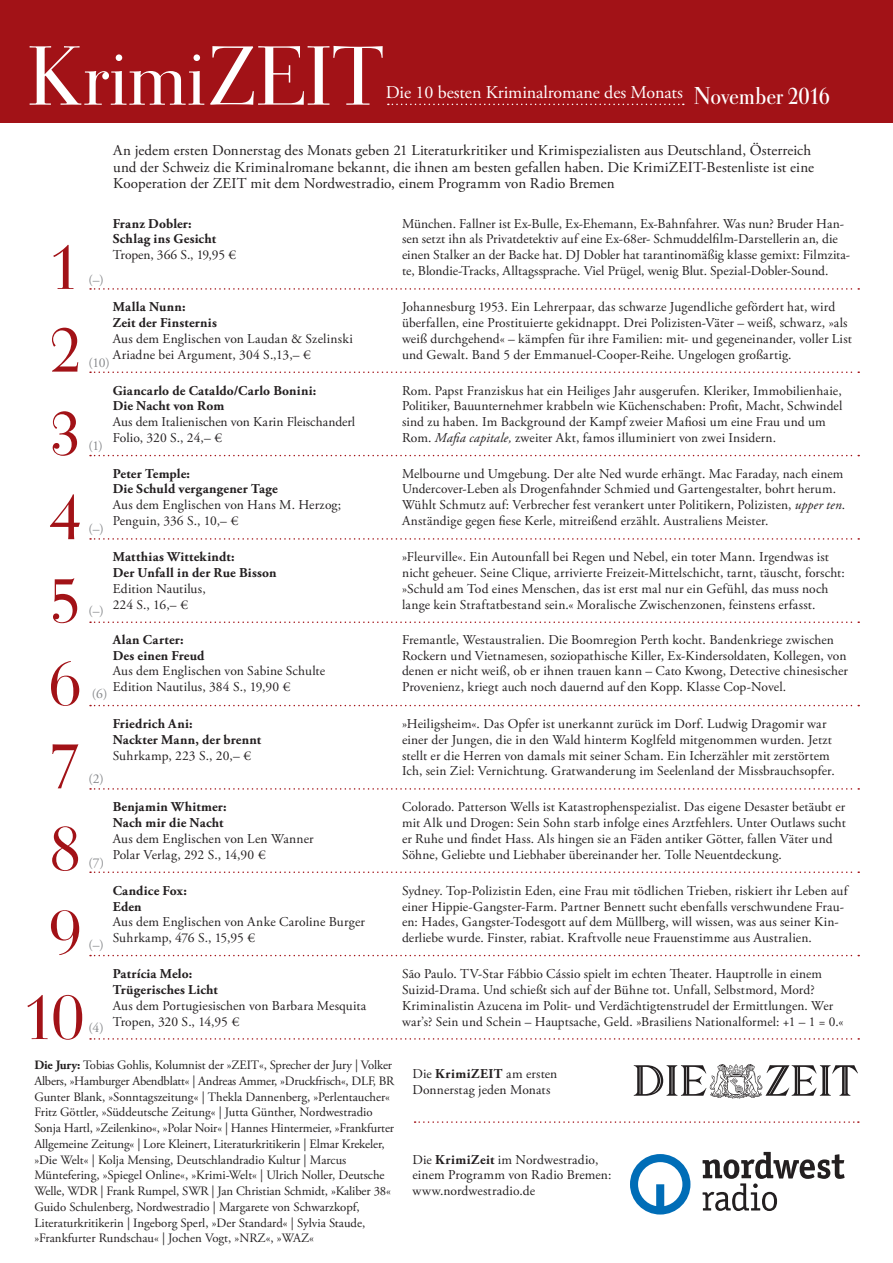
<style>
.page{position:relative;width:893px;height:1263px;background:#fff}
.page>*{position:absolute;margin:0;border:0;box-sizing:border-box;transform-origin:0 0}
.t1{font:82.2px "Zeit Tiemann Leicht";letter-spacing:.01em;color:#fff}
.t2{font:64.2px/83.2px "Zeit Tiemann Leicht";color:#a21217;text-align:justify}
.t3{font:24px "Zeit Tiemann Schmal";color:#fff}
.t4{font:18px "Zeit Garamond Pro";letter-spacing:-.005em;color:#fff}
.t5{font:15px/16.5px "Zeit Garamond Pro";letter-spacing:.01em;color:#231f20}
.t6{font:13.5px/15.8px "Zeit Garamond Pro";letter-spacing:.01em;color:#231f20}
.t7{font:700 13.5px/15.8px "Zeit Garamond Pro";letter-spacing:.015em;color:#231f20}
.t8{font:13.5px "Zeit Garamond Pro";color:#87898c}
.t9{font:12.75px/15.8px "Zeit Garamond Pro";letter-spacing:-.005em;color:#231f20}
.s1{font-style:italic}
.s2{font-weight:700}
</style>
<div class="page">
<div style="left:0;top:0;width:893px;height:122px;background:#a21217"></div>
<svg style="left:703px;top:1152px;width:142px;height:59px"></svg>
<svg style="left:630px;top:1154px;width:60px;height:60px"></svg>
<svg style="left:634px;top:1064px;width:224px;height:35px"></svg>
<svg style="left:415px;top:1121px;width:444px;height:2px"></svg>
<svg style="left:388px;top:104px;width:296px;height:1px"></svg>
<svg style="left:90px;top:288px;width:769px;height:2px"></svg>
<svg style="left:90px;top:371px;width:769px;height:2px"></svg>
<svg style="left:90px;top:455px;width:769px;height:1px"></svg>
<svg style="left:90px;top:538px;width:769px;height:2px"></svg>
<svg style="left:90px;top:621px;width:769px;height:2px"></svg>
<svg style="left:90px;top:705px;width:769px;height:1px"></svg>
<svg style="left:90px;top:788px;width:769px;height:2px"></svg>
<svg style="left:90px;top:871px;width:769px;height:2px"></svg>
<svg style="left:90px;top:955px;width:769px;height:1px"></svg>
<svg style="left:90px;top:1038px;width:769px;height:2px"></svg>
<h1 class="t1" style="left:28px;top:26px;width:356px">KrimiZEIT</h1>
<h3 class="t4" style="left:386px;top:82px;width:298px">Die 10 besten Kriminalromane des Monats</h3>
<h3 class="t3" style="left:694px;top:81px;width:137px">November 2016</h3>
<p class="t5" style="left:113px;top:143px;width:702px">An jedem ersten Donnerstag des Monats geben 21 Literaturkritiker und Krimispezialisten aus Deutschland, Österreich und der Schweiz die Kriminalromane bekannt, die ihnen am besten gefallen haben. Die KrimiZEIT-Bestenliste ist eine<br>Kooperation der ZEIT mit dem Nordwestradio, einem Programm von Radio Bremen</p>
<h2 class="t2" style="left:49px;top:225px;width:33px">1<br>2<br>3<br>4<br>5<br>6</h2>
<h2 class="t2" style="left:49px;top:724px;width:33px">7</h2>
<h2 class="t2" style="left:49px;top:806px;width:33px;line-height:84px">8<br>9</h2>
<p class="t8" style="left:89px;top:271px;width:17px">(–)</p>
<p class="t7" style="left:113px;top:216px;width:105px">Franz Dobler:<br>Schlag ins Gesicht</p>
<p class="t6" style="left:113px;top:247px;width:124px">Tropen, 366 S., 19,95 €</p>
<p class="t7" style="left:113px;top:299px;width:106px">Malla Nunn:<br>Zeit der Finsternis</p>
<p class="t6" style="left:113px;top:331px;width:242px">Aus dem Englischen von Laudan &amp; Szelinski<br>Ariadne bei Argument, 304 S.,13,– €</p>
<p class="t8" style="left:89px;top:354px;width:23px">(10)</p>
<p class="t8" style="left:89px;top:437px;width:16px">(1)</p>
<p class="t8" style="left:89px;top:521px;width:17px">(–)</p>
<p class="t8" style="left:89px;top:603px;width:17px">(–)</p>
<p class="t7" style="left:113px;top:383px;width:205px">Giancarlo de Cataldo/Carlo Bonini:<br>Die Nacht von Rom</p>
<p class="t6" style="left:113px;top:414px;width:244px">Aus dem Italienischen von Karin Fleischanderl<br>Folio, 320 S., 24,– €</p>
<p class="t7" style="left:113px;top:466px;width:167px">Peter Temple:<br>Die Schuld vergangener Tage</p>
<p class="t6" style="left:113px;top:497px;width:230px">Aus dem Englischen von Hans M. Herzog;<br>Penguin, 336 S., 10,– €</p>
<p class="t7" style="left:113px;top:549px;width:165px">Matthias Wittekindt:<br>Der Unfall in der Rue Bisson</p>
<p class="t6" style="left:113px;top:581px;width:95px">Edition Nautilus,<br>224 S., 16,– €</p>
<p class="t7" style="left:113px;top:632px;width:93px">Alan Carter:<br>Des einen Freud</p>
<p class="t6" style="left:113px;top:664px;width:214px">Aus dem Englischen von Sabine Schulte<br>Edition Nautilus, 384 S., 19,90 €</p>
<p class="t8" style="left:92px;top:686px;width:17px">(6)</p>
<p class="t8" style="left:89px;top:770px;width:17px">(2)</p>
<p class="t8" style="left:89px;top:854px;width:17px">(7)</p>
<p class="t8" style="left:89px;top:936px;width:17px">(–)</p>
<p class="t7" style="left:113px;top:716px;width:150px">Friedrich Ani:<br>Nackter Mann, der brennt</p>
<p class="t6" style="left:113px;top:748px;width:139px">Suhrkamp, 223 S., 20,– €</p>
<p class="t7" style="left:113px;top:799px;width:116px">Benjamin Whitmer:<br>Nach mir die Nacht</p>
<p class="t6" style="left:113px;top:831px;width:202px">Aus dem Englischen von Len Wanner<br>Polar Verlag, 292 S., 14,90 €</p>
<p class="t7" style="left:113px;top:883px;width:76px">Candice Fox:<br>Eden</p>
<p class="t6" style="left:113px;top:914px;width:254px">Aus dem Englischen von Anke Caroline Burger<br>Suhrkamp, 476 S., 15,95 €</p>
<p class="t6" style="left:402px;top:216px;width:450px">München. Fallner ist Ex-Bulle, Ex-Ehemann, Ex-Bahnfahrer. Was nun? Bruder Han&shy;sen setzt ihn als Privatdetektiv auf eine Ex-68er- Schmuddelfilm-Darstellerin an, die einen Stalker an der Backe hat. DJ Dobler hat tarantinomäßig klasse gemixt: Filmzita&shy;te, Blondie-Tracks, Alltagssprache. Viel Prügel, wenig Blut. Spezial-Dobler-Sound.</p>
<p class="t6" style="left:402px;top:300px;width:451px">Johannesburg 1953. Ein Lehrerpaar, das schwarze Jugendliche gefördert hat, wird überfallen, eine Prostituierte gekidnappt. Drei Polizisten-Väter – weiß, schwarz, »als weiß durchgehend« – kämpfen für ihre Familien: mit- und gegeneinander, voller List und Gewalt. Band 5 der Emmanuel-Cooper-Reihe. Ungelogen großartig.</p>
<p class="t6" style="left:402px;top:383px;width:442px">Rom. Papst Franziskus hat ein Heiliges Jahr ausgerufen. Kleriker, Immobilienhaie, Politiker, Bauunternehmer krabbeln wie Küchenschaben: Profit, Macht, Schwindel sind zu haben. Im Background der Kampf zweier Mafiosi um eine Frau und um Rom. <span class="s1">Mafia capitale,</span> zweiter Akt, famos illuminiert von zwei Insidern.</p>
<p class="t6" style="left:402px;top:466px;width:445px">Melbourne und Umgebung. Der alte Ned wurde erhängt. Mac Faraday, nach einem Undercover-Leben als Drogenfahnder Schmied und Gartengestalter, bohrt herum.<br>Wühlt Schmutz auf: Verbrecher fest verankert unter Politikern, Polizisten, <span class="s1">upper ten</span>.<br>Anständige gegen fiese Kerle, mitreißend erzählt. Australiens Meister.</p>
<p class="t6" style="left:402px;top:550px;width:444px">»Fleurville«. Ein Autounfall bei Regen und Nebel, ein toter Mann. Irgendwas ist nicht geheuer. Seine Clique, arrivierte Freizeit-Mittelschicht, tarnt, täuscht, forscht: »Schuld am Tod eines Menschen, das ist erst mal nur ein Gefühl, das muss noch lange kein Straftatbestand sein.« Moralische Zwischenzonen, feinstens erfasst.</p>
<p class="t6" style="left:402px;top:632px;width:447px">Fremantle, Westaustralien. Die Boomregion Perth kocht. Bandenkriege zwischen Rockern und Vietnamesen, soziopathische Killer, Ex-Kindersoldaten, Kollegen, von denen er nicht weiß, ob er ihnen trauen kann – Cato Kwong, Detective chinesischer Provenienz, kriegt auch noch dauernd auf den Kopp. Klasse Cop-Novel.</p>
<p class="t6" style="left:402px;top:716px;width:434px">»Heiligsheim«. Das Opfer ist unerkannt zurück im Dorf. Ludwig Dragomir war einer der Jungen, die in den Wald hinterm Koglfeld mitgenommen wurden. Jetzt stellt er die Herren von damals mit seiner Scham. Ein Icherzähler mit zerstörtem Ich, sein Ziel: Vernichtung. Gratwanderung im Seelenland der Missbrauchsopfer.</p>
<p class="t6" style="left:402px;top:800px;width:445px">Colorado. Patterson Wells ist Katastrophenspezialist. Das eigene Desaster betäubt er mit Alk und Drogen: Sein Sohn starb infolge eines Arztfehlers. Unter Outlaws sucht er Ruhe und findet Hass. Als hingen sie an Fäden antiker Götter, fallen Väter und Söhne, Geliebte und Liebhaber übereinander her. Tolle Neuentdeckung.</p>
<p class="t6" style="left:402px;top:883px;width:447px">Sydney. Top-Polizistin Eden, eine Frau mit tödlichen Trieben, riskiert ihr Leben auf einer Hippie-Gangster-Farm. Partner Bennett sucht ebenfalls verschwundene Frau&shy;en: Hades, Gangster-Todesgott auf dem Müllberg, will wissen, was aus seiner Kin&shy;derliebe wurde. Finster, rabiat. Kraftvolle neue Frauenstimme aus Australien.</p>
<h2 class="t2" style="left:23px;top:975px;width:62px">10</h2>
<p class="t8" style="left:89px;top:1019px;width:17px">(4)</p>
<p class="t7" style="left:113px;top:966px;width:107px">Patrícia Melo:<br>Trügerisches Licht</p>
<p class="t6" style="left:113px;top:998px;width:255px">Aus dem Portugiesischen von Barbara Mesquita<br>Tropen, 320 S., 14,95 €</p>
<p class="t6" style="left:402px;top:966px;width:443px">São Paulo. TV-Star Fábbio Cássio spielt im echten Theater. Hauptrolle in einem Suizid-Drama. Und schießt sich auf der Bühne tot. Unfall, Selbstmord, Mord?<br>Kriminalistin Azucena im Polit- und Verdächtigtenstrudel der Ermittlungen. Wer war’s? Sein und Schein – Hauptsache, Geld. »Brasiliens Nationalformel: +1 – 1 = 0.«</p>
<p class="t9" style="left:34px;top:1058px;width:361px"><span class="s2">Die Jury:</span> Tobias Gohlis, Kolumnist der »ZEIT«, Sprecher der Jury | Volker Albers, »Hamburger Abendblatt« | Andreas Ammer, »Druckfrisch«, DLF, BR Gunter Blank, »Sonntagszeitung« | Thekla Dannenberg, »Perlentaucher« Fritz Göttler, »Süddeutsche Zeitung« | Jutta Günther, Nordwestradio Sonja Hartl, »Zeilenkino«, »Polar Noir« | Hannes Hintermeier, »Frankfurter Allgemeine Zeitung« | Lore Kleinert, Literaturkritikerin | Elmar Krekeler, »Die Welt« | Kolja Mensing, Deutschlandradio Kultur | Marcus Müntefering, »Spiegel Online«, »Krimi-Welt« | Ulrich Noller, Deutsche Welle, WDR | Frank Rumpel, SWR | Jan Christian Schmidt, »Kaliber 38« Guido Schulenberg, Nordwestradio | Margarete von Schwarzkopf, Literaturkritikerin | Ingeborg Sperl, »Der Standard« | Sylvia Staude, »Frankfurter Rundschau« | Jochen Vogt, »NRZ«, »WAZ«</p>
<p class="t6" style="left:412px;top:1067px;width:146px">Die <span class="s2">KrimiZEIT</span> am ersten<br>Donnerstag jeden Monats</p>
<p class="t6" style="left:412px;top:1152px;width:201px">Die <span class="s2">KrimiZeit</span> im Nordwestradio, einem Programm von Radio Bremen: www.nordwestradio.de</p>
</div>
